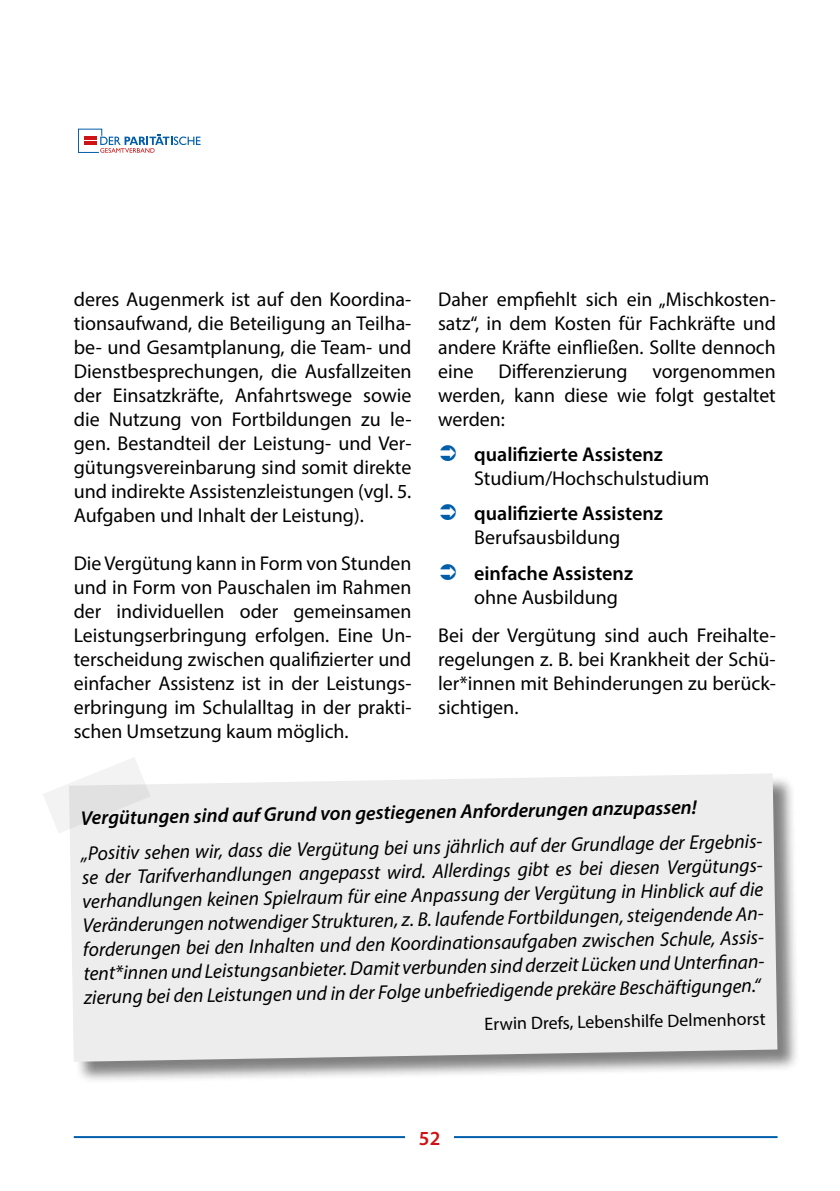
<style>
.page{position:relative;width:840px;height:1191px;background:#fff}
.page>*{position:absolute;margin:0;border:0;box-sizing:border-box;transform-origin:0 0}
.t1{font:20px/24px "Myriad Pro";color:#000;text-align:justify}
.t2{font:italic 20px/24px "Myriad Pro";color:#000}
.t3{font:600 20px "Myriad Pro";color:#000}
.t4{font:italic 600 20px "Myriad Pro";color:#000}
.t5{font:600 20px "Myriad Pro";color:#cd1316}
.t6{font:18px "Myriad Pro";color:#000}
</style>
<div class="page">
<hr style="left:74px;top:1136px;width:703px;height:2px;background:#005da9">
<div style="left:405px;top:1130px;width:48px;height:30px;background:#fff"></div>
<svg style="left:78px;top:129px;width:122px;height:24px"></svg>
<div style="left:70px;top:775px;width:730px;height:309px;background:#000;opacity:.5"></div>
<div style="left:70px;top:774px;width:707px;height:287px;background:#ededed"></div>
<svg style="left:43px;top:758px;width:108px;height:75px"></svg>
<p class="t1" style="left:74px;top:286px;width:339px">deres Augenmerk ist auf den Koordina&shy;tionsaufwand, die Beteiligung an Teilha&shy;be- und Gesamtplanung, die Team- und Dienstbesprechungen, die Ausfallzeiten der Einsatzkräfte, Anfahrtswege sowie die Nutzung von Fortbildungen zu le&shy;gen. Bestandteil der Leistung- und Ver&shy;gütungsvereinbarung sind somit direkte und indirekte Assistenzleistungen (vgl. 5.<br>Aufgaben und Inhalt der Leistung).</p>
<p class="t1" style="left:74px;top:550px;width:339px">Die Vergütung kann in Form von Stunden und in Form von Pauschalen im Rahmen der individuellen oder gemeinsamen Leistungserbringung erfolgen. Eine Un&shy;terscheidung zwischen qualifizierter und einfacher Assistenz ist in der Leistungs&shy;erbringung im Schulalltag in der prakti&shy;schen Umsetzung kaum möglich.</p>
<p class="t1" style="left:438px;top:286px;width:339px">Daher empfiehlt sich ein „Mischkosten&shy;satz“, in dem Kosten für Fachkräfte und andere Kräfte einfließen. Sollte dennoch eine Differenzierung vorgenommen werden, kann diese wie folgt gestaltet werden:</p>
<p class="t3" style="left:474px;top:441px;width:190px">qualifizierte Assistenz</p>
<p class="t1" style="left:474px;top:466px;width:236px">Studium/Hochschulstudium</p>
<p class="t3" style="left:474px;top:501px;width:190px">qualifizierte Assistenz</p>
<p class="t1" style="left:474px;top:525px;width:148px">Berufsausbildung</p>
<p class="t3" style="left:474px;top:560px;width:160px">einfache Assistenz</p>
<p class="t1" style="left:438px;top:577px;width:339px;line-height:38px;text-indent:36px">ohne Ausbildung<br>Bei der Vergütung sind auch Freihalte-</p>
<p class="t1" style="left:438px;top:646px;width:339px">regelungen z. B. bei Krankheit der Schü&shy;ler*innen mit Behinderungen zu berück&shy;sichtigen.</p>
<p class="t4" style="left:81px;top:805px;width:617px;rotate:-1deg">Vergütungen sind auf Grund von gestiegenen Anforderungen anzupassen!</p>
<p class="t2" style="left:81px;top:841px;width:686px;rotate:-1deg">„Positiv sehen wir, dass die Vergütung bei uns jährlich auf der Grundlage der Ergebnis&shy;se der Tarifverhandlungen angepasst wird. Allerdings gibt es bei diesen Vergütungs&shy;verhandlungen keinen Spielraum für eine Anpassung der Vergütung in Hinblick auf die Veränderungen notwendiger Strukturen, z. B. laufende Fortbildungen, steigendende An&shy;forderungen bei den Inhalten und den Koordinationsaufgaben zwischen Schule, Assis&shy;tent*innen und Leistungsanbieter. Damit verbunden sind derzeit Lücken und Unterfi nan&shy;zierung bei den Leistungen und in der Folge unbefriedigende prekäre Beschäftigungen.“</p>
<p class="t6" style="left:484px;top:1012px;width:282px;rotate:-1deg">Erwin Drefs, Lebenshilfe Delmenhorst</p>
<p class="t5" style="left:419px;top:1125px;width:23px">52</p>
</div>
